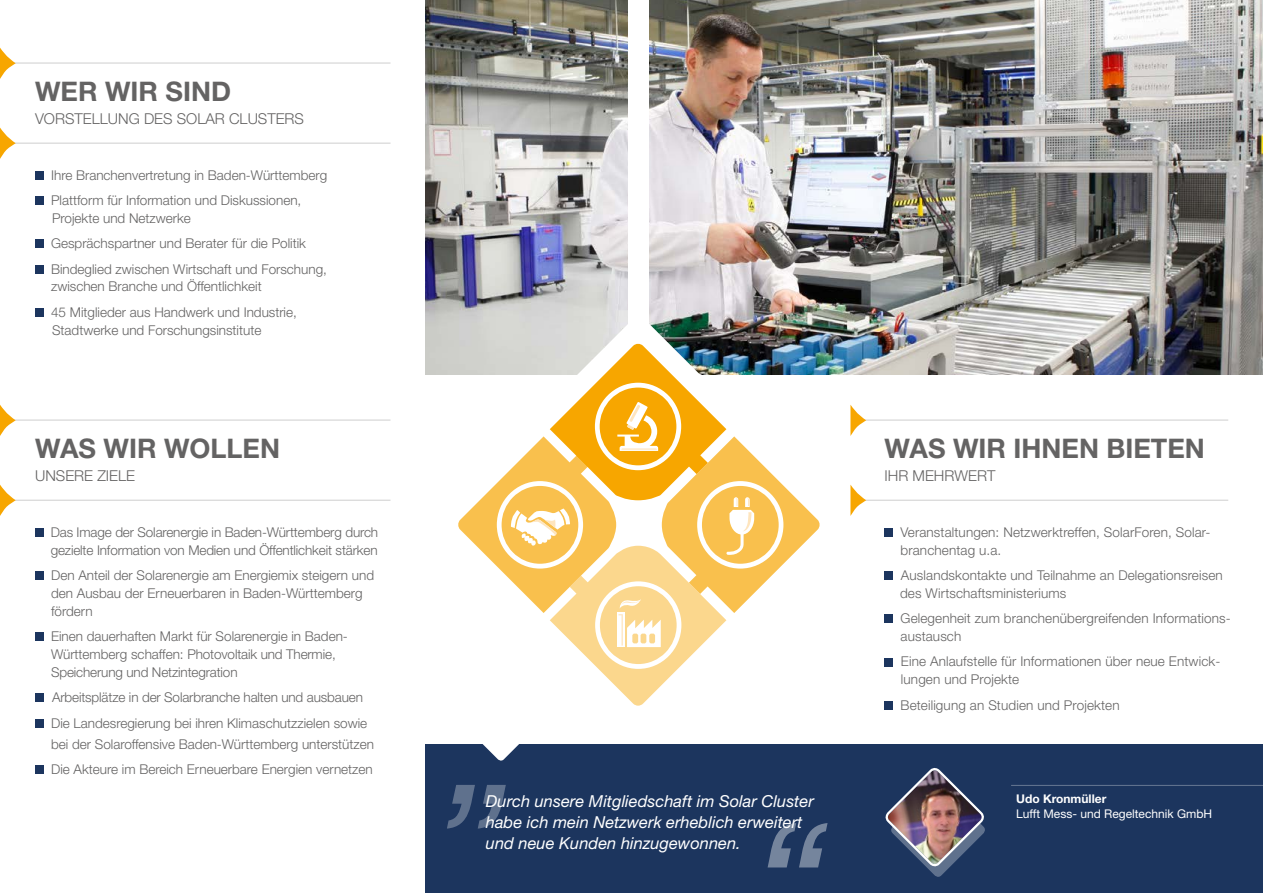
<style>
.page{position:relative;width:1263px;height:893px;background:#fff}
.page>*{position:absolute;margin:0;border:0;box-sizing:border-box;transform-origin:0 0}
.t1{font:700 27px "Helvetica Neue LT Std";color:#646363}
.t2{font:italic 16.5px/21px "Helvetica Neue LT Std";color:#fff}
.t3{font:300 15px "Helvetica Neue LT Std";color:#646363}
.t4{font:300 13.5px/18px "Helvetica Neue LT Std";color:#646363}
.t5{font:12px "Helvetica Neue LT Std";color:#fff}
.t6{font:700 12px "Helvetica Neue LT Std";color:#fff}
</style>
<div class="page">
<img style="left:425px;top:0;width:838px;height:375px">
<div style="left:35px;top:171px;width:9px;height:9px;background:#1c355e"></div>
<div style="left:35px;top:196px;width:9px;height:9px;background:#1c355e"></div>
<div style="left:35px;top:240px;width:9px;height:8px;background:#1c355e"></div>
<div style="left:35px;top:265px;width:9px;height:8px;background:#1c355e"></div>
<div style="left:35px;top:308px;width:9px;height:9px;background:#1c355e"></div>
<hr style="left:10px;top:143px;width:380px;height:1px;background:#d5d5d5">
<hr style="left:10px;top:62px;width:380px;height:2px;background:#d5d5d5">
<svg style="left:0;top:48px;width:16px;height:31px"></svg>
<svg style="left:0;top:128px;width:16px;height:31px"></svg>
<hr style="left:860px;top:419px;width:368px;height:2px;background:#d5d5d5">
<svg style="left:850px;top:405px;width:16px;height:31px"></svg>
<hr style="left:860px;top:500px;width:368px;height:1px;background:#d5d5d5">
<svg style="left:850px;top:485px;width:16px;height:31px"></svg>
<div style="left:628px;top:0;width:20px;height:336px;background:#fff"></div>
<hr style="left:10px;top:500px;width:380px;height:1px;background:#d5d5d5">
<hr style="left:10px;top:419px;width:380px;height:2px;background:#d5d5d5">
<svg style="left:0;top:405px;width:16px;height:31px"></svg>
<svg style="left:0;top:485px;width:16px;height:31px"></svg>
<div style="left:35px;top:693px;width:9px;height:9px;background:#1c355e"></div>
<div style="left:35px;top:528px;width:9px;height:9px;background:#1c355e"></div>
<div style="left:35px;top:571px;width:9px;height:9px;background:#1c355e"></div>
<div style="left:35px;top:633px;width:9px;height:8px;background:#1c355e"></div>
<div style="left:35px;top:719px;width:9px;height:9px;background:#1c355e"></div>
<div style="left:35px;top:765px;width:9px;height:9px;background:#1c355e"></div>
<div style="left:425px;top:745px;width:838px;height:148px;background:#1c355e"></div>
<img style="left:885px;top:768px;width:100px;height:109px">
<hr style="left:1011px;top:785px;width:252px;height:1px;background:#fff">
<svg style="left:457px;top:313px;width:363px;height:448px"></svg>
<div style="left:884px;top:528px;width:9px;height:9px;background:#1c355e"></div>
<div style="left:884px;top:571px;width:9px;height:9px;background:#1c355e"></div>
<div style="left:884px;top:615px;width:9px;height:8px;background:#1c355e"></div>
<div style="left:884px;top:658px;width:9px;height:8px;background:#1c355e"></div>
<div style="left:884px;top:701px;width:9px;height:9px;background:#1c355e"></div>
<svg style="left:447px;top:785px;width:59px;height:44px"></svg>
<svg style="left:768px;top:823px;width:59px;height:44px"></svg>
<h1 class="t1" style="left:35px;top:74px;width:197px">WER WIR SIND</h1>
<p class="t3" style="left:35px;top:109px;width:270px">VORSTELLUNG DES SOLAR CLUSTERS</p>
<p class="t4" style="left:51px;top:162px;width:278px;line-height:25.2px">Ihre Branchenvertretung in Baden-Württemberg<br>Plattform für Information und Diskussionen,</p>
<p class="t4" style="left:51px;top:205px;width:277px;line-height:25.2px">Projekte und Netzwerke<br>Gesprächspartner und Berater für die Politik<br>Bindeglied zwischen Wirtschaft und Forschung,</p>
<p class="t4" style="left:51px;top:274px;width:247px;line-height:25.2px">zwischen Branche und Öffentlichkeit<br>45 Mitglieder aus Handwerk und Industrie,</p>
<p class="t4" style="left:52px;top:321px;width:211px">Stadtwerke und Forschungsinstitute</p>
<h1 class="t1" style="left:35px;top:431px;width:246px">WAS WIR WOLLEN</h1>
<p class="t3" style="left:35px;top:466px;width:102px">UNSERE ZIELE</p>
<p class="t4" style="left:51px;top:522px;width:329px">Das Image der Solarenergie in Baden-Württemberg durch gezielte Information von Medien und Öffentlichkeit stärken</p>
<p class="t4" style="left:51px;top:566px;width:325px">Den Anteil der Solarenergie am Energiemix steigern und den Ausbau der Erneuerbaren in Baden-Württemberg fördern</p>
<p class="t4" style="left:51px;top:627px;width:298px">Einen dauerhaften Markt für Solarenergie in Baden-<br>Württemberg schaffen: Photovoltaik und Thermie,<br>Speicherung und Netzintegration</p>
<p class="t4" style="left:51px;top:685px;width:318px;line-height:25.2px">Arbeitsplätze in der Solarbranche halten und ausbauen<br>Die Landesregierung bei ihren Klimaschutzzielen sowie</p>
<p class="t4" style="left:51px;top:731px;width:324px;line-height:25.2px">bei der Solaroffensive Baden-Württemberg unterstützen<br>Die Akteure im Bereich Erneuerbare Energien vernetzen</p>
<p class="t2" style="left:486px;top:790px;width:329px">Durch unsere Mitgliedschaft im Solar Cluster habe ich mein Netzwerk erheblich erweitert und neue Kunden hinzugewonnen.</p>
<h1 class="t1" style="left:884px;top:431px;width:322px">WAS WIR IHNEN BIETEN</h1>
<p class="t3" style="left:884px;top:466px;width:113px">IHR MEHRWERT</p>
<p class="t4" style="left:900px;top:522px;width:312px">Veranstaltungen: Netzwerktreffen, SolarForen, Solar&shy;branchentag u.a.</p>
<p class="t4" style="left:900px;top:566px;width:324px">Auslandskontakte und Teilnahme an Delegationsreisen des Wirtschaftsministeriums</p>
<p class="t4" style="left:900px;top:609px;width:332px">Gelegenheit zum branchenübergreifenden Informations&shy;austausch</p>
<p class="t4" style="left:901px;top:652px;width:321px">Eine Anlaufstelle für Informationen über neue Entwick&shy;lungen und Projekte</p>
<p class="t4" style="left:900px;top:695px;width:221px">Beteiligung an Studien und Projekten</p>
<p class="t6" style="left:1016px;top:792px;width:92px">Udo Kronmüller</p>
<p class="t5" style="left:1016px;top:807px;width:198px">Lufft Mess- und Regeltechnik GmbH</p>
</div>
